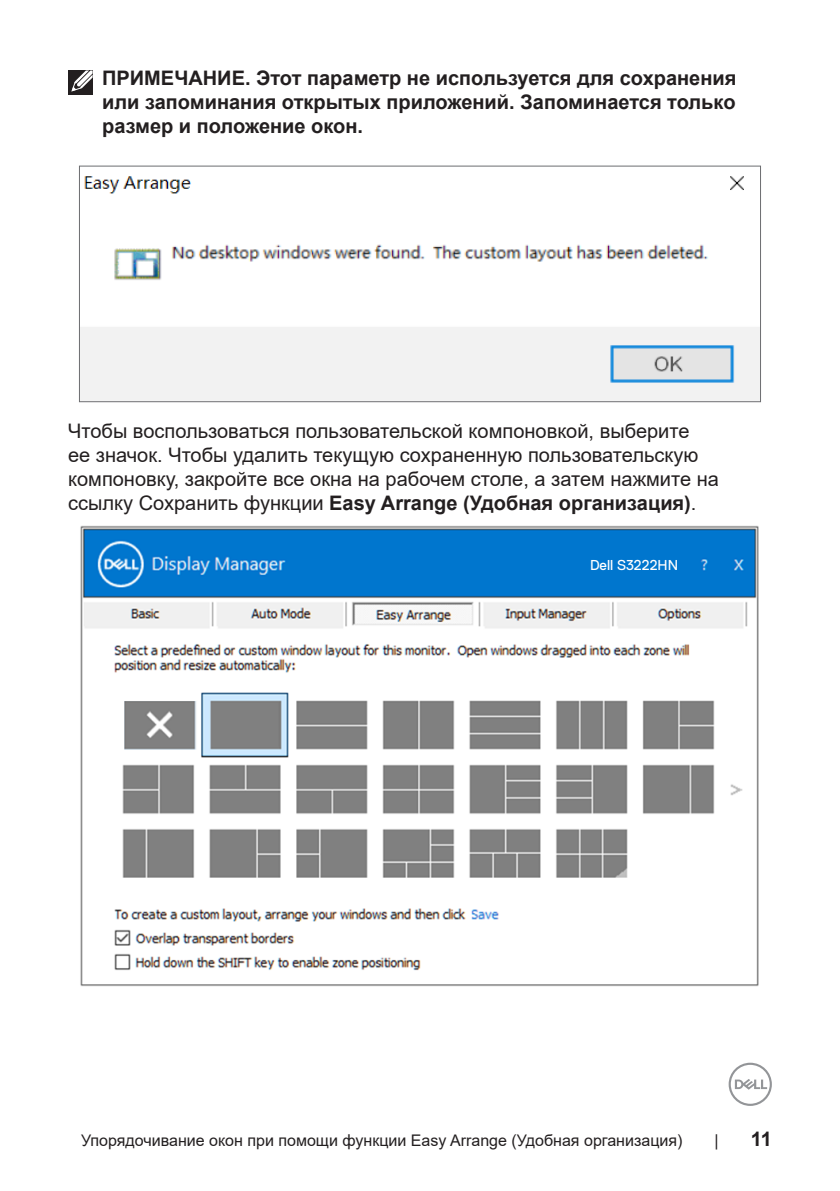
<style>
.page{position:relative;width:840px;height:1191px;background:#fff}
.page>*{position:absolute;margin:0;border:0;box-sizing:border-box;transform-origin:0 0}
.Paragraph{font:20px/24px "Arial";color:#231f20}
.Note{font:700 20px/24px "Arial";color:#231f20;text-align:justify}
.t1{font:16px "Arial";color:#231f20}
.t2{font:14.4px "Dell Replica";color:#fff}
.s1{font-weight:700}
</style>
<div class="page">
<svg style="left:728px;top:1062px;width:43px;height:44px"></svg>
<img style="left:81px;top:176px;width:677px;height:224px">
<div style="left:79px;top:166px;width:681px;height:236px;border:1px solid #6c6d70"></div>
<img style="left:80px;top:525px;width:679px;height:462px">
<div style="left:579px;top:554px;width:109px;height:24px;background:#0076ce"></div>
<div style="left:68px;top:71px;width:24px;height:24px;background:#231f20"></div>
<svg style="left:70px;top:70px;width:23px;height:22px"></svg>
<p class="Note" style="left:102px;top:66px;width:635px">ПРИМЕЧАНИЕ. Этот параметр не используется для сохранения или запоминания открытых приложений. Запоминается только размер и положение окон.</p>
<p class="Paragraph" style="left:68px;top:418px;width:652px">Чтобы воспользоваться пользовательской компоновкой, выберите<br>ее значок. Чтобы удалить текущую сохраненную пользовательскую компоновку, закройте все окна на рабочем столе, а затем нажмите на ссылку Сохранить функции <span class="s1">Easy Arrange (Удобная организация)</span>.</p>
<p class="t2" style="left:589px;top:557px;width:90px">Dell S3222HN</p>
<p class="t1" style="left:81px;top:1129px;width:602px">Упорядочивание окон при помощи функции Easy Arrange (Удобная организация)</p>
<p class="t1" style="left:714px;top:1129px;width:6px">|</p>
<p class="Note" style="left:750px;top:1127px;width:23px">11</p>
</div>
